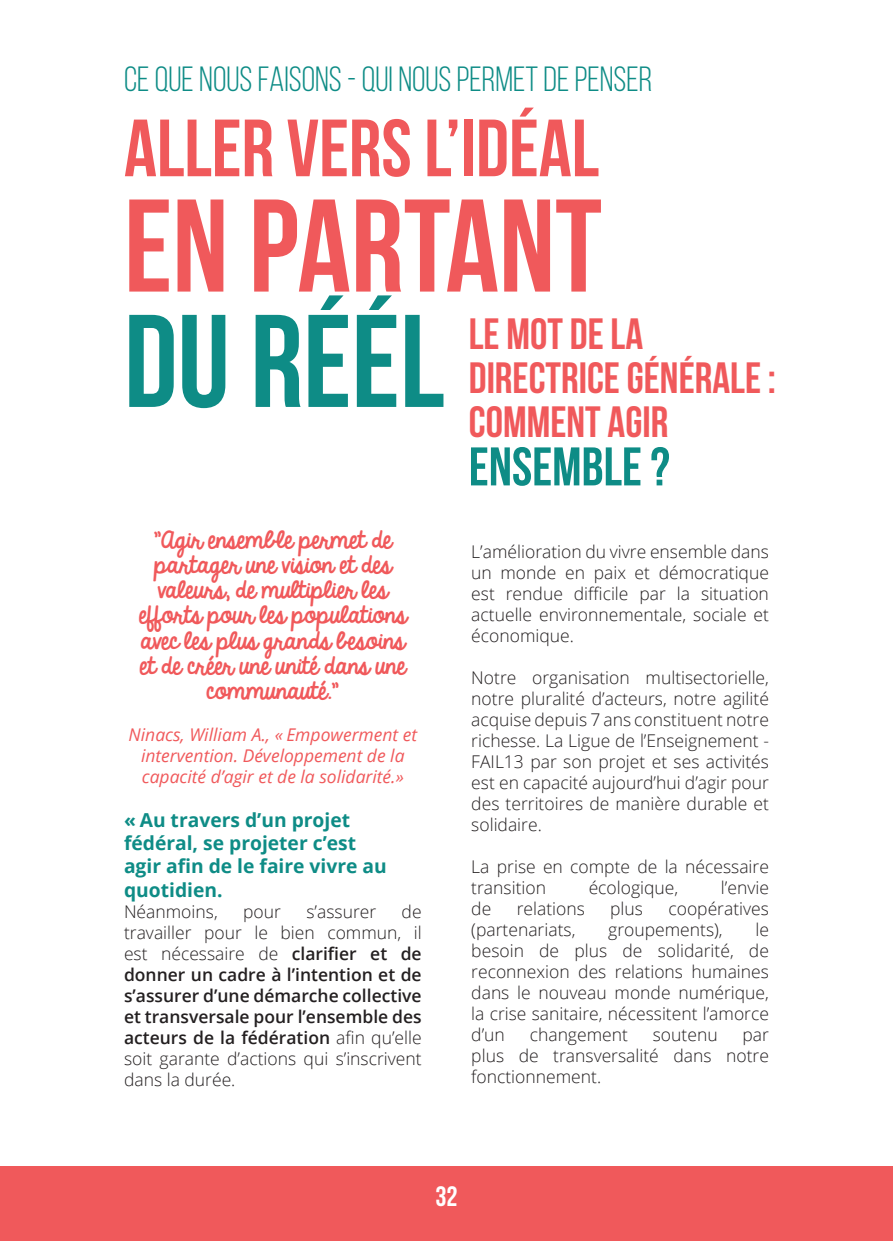
<style>
.page{position:relative;width:893px;height:1241px;background:#fff}
.page>*{position:absolute;margin:0;border:0;box-sizing:border-box;transform-origin:0 0}
.t1{font:700 131.42px "Bebas Neue";color:#f0595b}
.t2{font:700 131.42px "Bebas Neue";color:#0e8c86}
.t3{font:700 80.85px "Bebas Neue";color:#f0595b}
.t4{font:700 54.25px "Bebas Neue";color:#0e8c86}
.t5{font:700 43.75px/43.8px "Bebas Neue";color:#f0595b}
.t6{font:35px "Bebas Neue";color:#0e8c86}
.t7{font:700 28px "Bebas Neue";color:#fff}
.t8{font:21px/25.2px "KG Always A Good Time";color:#f0595b;text-align:center}
.t9{font:700 19.25px/23.1px "Open Sans";color:#0e8c86}
.t10{font:300 17.5px/21px "Open Sans";color:#231f20;text-align:justify}
.t11{font:600 17.5px/21px "Open Sans";color:#231f20;text-align:justify}
.t12{font:italic 17.5px/21px "Open Sans";color:#f0595b;text-align:center}
.s1{font-weight:300}
</style>
<div class="page">
<div style="left:0;top:1166px;width:893px;height:74px;background:#f0595b"></div>
<h3 class="t6" style="left:124px;top:61px;width:530px">CE QUE NOUS FAISONS - QUI NOUS PERMET DE PENSER</h3>
<h2 class="t3" style="left:124px;top:104px;width:477px">ALLER VERS L’IDÉAL</h2>
<h1 class="t1" style="left:124px;top:174px;width:479px">EN PARTANT</h1>
<h1 class="t2" style="left:124px;top:289px;width:322px">DU RÉÉL</h1>
<h3 class="t5" style="left:469px;top:311px;width:309px">LE MOT DE LA<br>DIRECTRICE GÉNÉRALE :<br>COMMENT AGIR</h3>
<h3 class="t4" style="left:469px;top:437px;width:203px">ENSEMBLE ?</h3>
<p class="t8" style="left:139px;top:528px;width:269px">"Agir ensemble permet de partager une vision et des valeurs, de multiplier les efforts pour les populations avec les plus grands besoins et de créer une unité dans une communauté."</p>
<p class="t12" style="left:129px;top:723px;width:290px">Ninacs, William A., « Empowerment et intervention. Développement de la capacité d’agir et de la solidarité.»</p>
<p class="t9" style="left:124px;top:808px;width:264px">« Au travers d’un projet fédéral, se projeter c’est agir afin de le faire vivre au quotidien.</p>
<p class="t10" style="left:124px;top:900px;width:95px">Néanmoins,</p>
<p class="t10" style="left:243px;top:900px;width:39px">pour</p>
<p class="t10" style="left:306px;top:900px;width:71px">s’assurer</p>
<p class="t11" style="left:124px;top:900px;width:299px;text-indent:278px"><span class="s1">de travailler pour le bien commun, il est nécessaire de</span> clarifier et de donner un cadre à l’intention et de s’assurer d’une démarche collective et transversale pour l’ensemble des acteurs de la fédération <span class="s1">afin qu’elle soit garante d’actions qui s’inscrivent dans la durée.</span></p>
<p class="t10" style="left:471px;top:540px;width:299px">L’amélioration du vivre ensemble dans un monde en paix et démocratique est rendue difficile par la situation actuelle environnementale, sociale et économique.</p>
<p class="t10" style="left:471px;top:666px;width:299px">Notre organisation multisectorielle, notre pluralité d’acteurs, notre agilité acquise depuis 7 ans constituent notre richesse. La Ligue de l’Enseignement - FAIL13 par son projet et ses activités est en capacité aujourd’hui d’agir pour des territoires de manière durable et solidaire.</p>
<p class="t10" style="left:471px;top:855px;width:299px">La prise en compte de la nécessaire transition</p>
<p class="t10" style="left:589px;top:876px;width:91px">écologique,</p>
<p class="t10" style="left:721px;top:876px;width:50px">l’envie</p>
<p class="t10" style="left:471px;top:897px;width:22px">de</p>
<p class="t10" style="left:517px;top:897px;width:70px">relations</p>
<p class="t10" style="left:610px;top:897px;width:34px">plus</p>
<p class="t10" style="left:668px;top:897px;width:102px">coopératives</p>
<p class="t10" style="left:471px;top:918px;width:106px">(partenariats,</p>
<p class="t10" style="left:608px;top:918px;width:116px">groupements),</p>
<p class="t10" style="left:471px;top:918px;width:299px;text-indent:284px">le besoin de plus de solidarité, de reconnexion des relations humaines dans le nouveau monde numérique, la crise sanitaire, nécessitent l’amorce d’un</p>
<p class="t10" style="left:530px;top:1023px;width:100px">changement</p>
<p class="t10" style="left:653px;top:1023px;width:66px">soutenu</p>
<p class="t10" style="left:471px;top:1023px;width:299px;text-indent:271px">par plus de transversalité dans notre fonctionnement.</p>
<h3 class="t7" style="left:435px;top:1181px;width:24px">32</h3>
</div>
